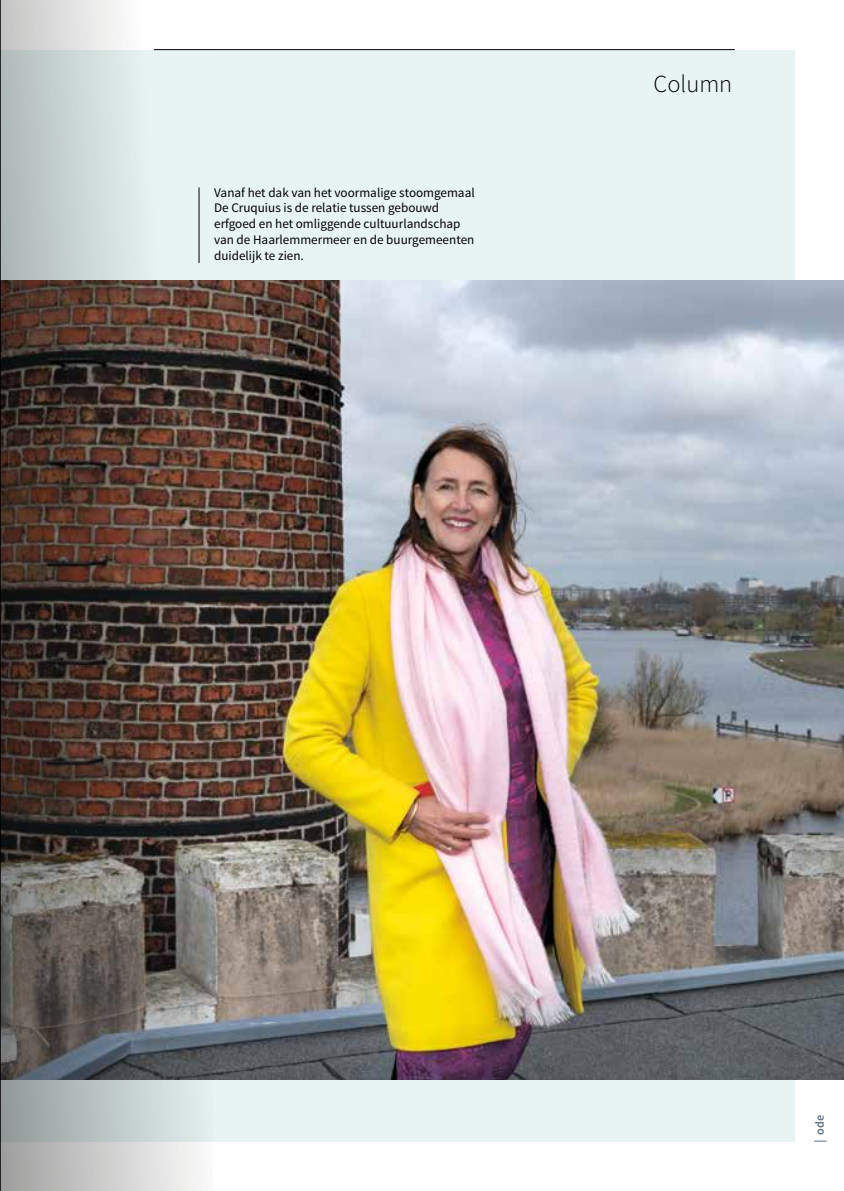
<style>
.page{position:relative;width:844px;height:1191px;background:#fff}
.page>*{position:absolute;margin:0;border:0;box-sizing:border-box;transform-origin:0 0}
.t1{font:300 24.5px "Source Sans Pro";color:#000}
.t2{font:13.12px/15.8px "Source Sans Pro";color:#000}
.t3{font:600 12.25px "Source Sans Pro";color:#5b707e}
</style>
<div class="page">
<svg style="left:814px;top:1140px;width:12px;height:1px"></svg>
<div style="left:0;top:50px;width:794px;height:1091px;background:#e7f4f3"></div>
<img style="left:212px;top:281px;width:631px;height:798px">
<hr style="left:154px;top:49px;width:580px;height:1px;background:#000">
<svg style="left:1px;top:0;width:211px;height:1191px;background:#7b746f"></svg>
<hr style="left:0;top:0;width:1px;height:1191px;background:#000">
<p class="t2" style="left:214px;top:185px;width:262px">Vanaf het dak van het voormalige stoomgemaal De Cruquius is de relatie tussen gebouwd erfgoed en het omliggende cultuurlandschap van de Haarlemmermeer en de buurgemeenten duidelijk te zien.</p>
<h1 class="t1" style="left:653px;top:69px;width:80px">Column</h1>
<p class="t3" style="left:811px;top:1135px;width:21px;rotate:-90deg">ode</p>
</div>
